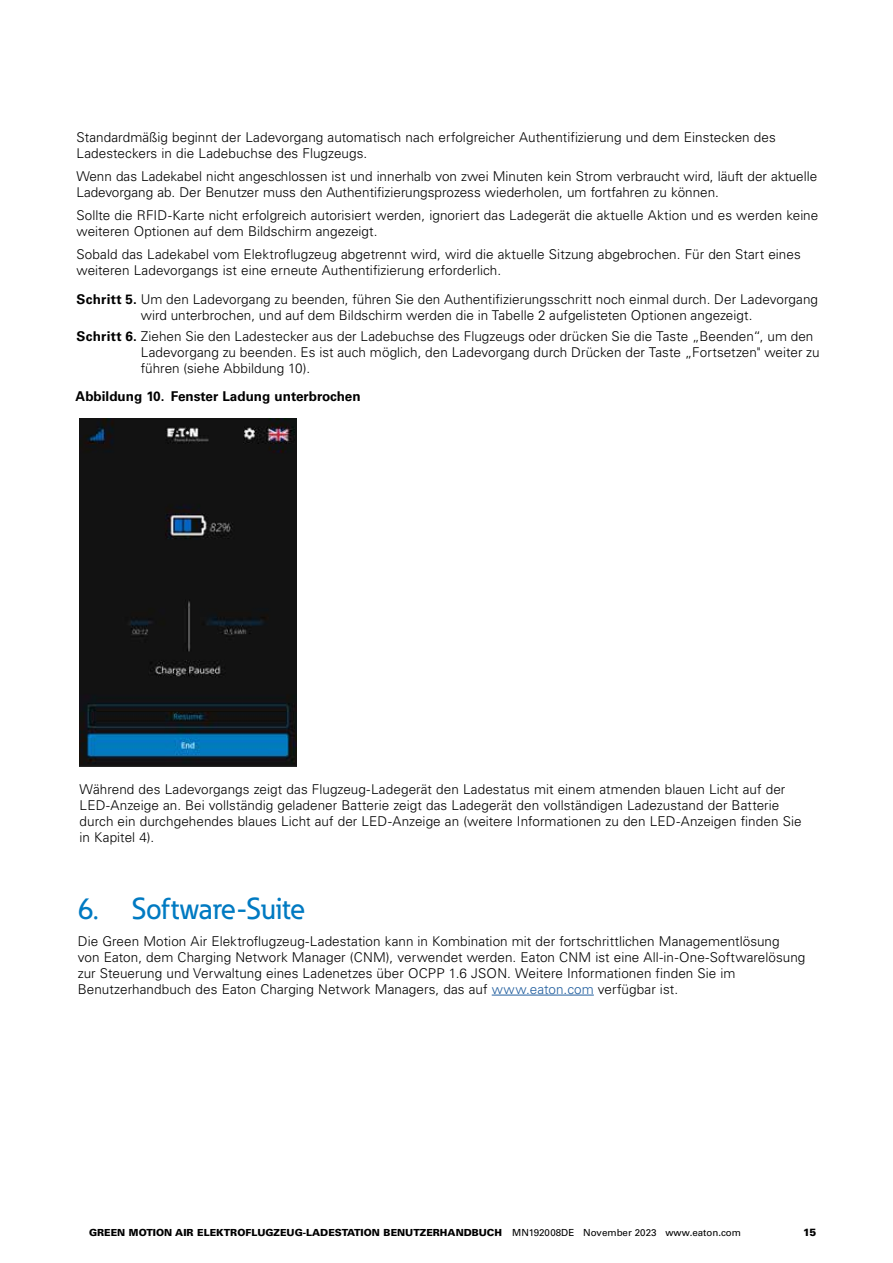
<style>
.page{position:relative;width:893px;height:1263px;background:#fff}
.page>*{position:absolute;margin:0;border:0;box-sizing:border-box;transform-origin:0 0}
.t1{font:500 30px "Eaton";letter-spacing:-.01em;color:#007ac2}
.t2{font:300 13.5px/15.8px "Univers LT Std";letter-spacing:.005em;color:#000}
.t3{font:700 13.5px "Univers LT Std";color:#000}
.t4{font:900 10.5px "Univers LT Std";color:#000}
.t5{font:900 9.75px "Univers LT Std";color:#000}
.s1{font-weight:700}
.s2{color:#215e9e}
.s3{font-weight:400}
</style>
<div class="page">
<hr style="left:492px;top:995px;width:102px;height:1px;background:#215e9e">
<img style="left:79px;top:419px;width:218px;height:347px">
<p class="t2" style="left:77px;top:129px;width:701px">Standardmäßig beginnt der Ladevorgang automatisch nach erfolgreicher Authentifizierung und dem Einstecken des<br>Ladesteckers in die Ladebuchse des Flugzeugs.</p>
<p class="t2" style="left:77px;top:168px;width:742px">Wenn das Ladekabel nicht angeschlossen ist und innerhalb von zwei Minuten kein Strom verbraucht wird, läuft der aktuelle<br>Ladevorgang ab. Der Benutzer muss den Authentifizierungsprozess wiederholen, um fortfahren zu können.</p>
<p class="t2" style="left:77px;top:207px;width:743px">Sollte die RFID-Karte nicht erfolgreich autorisiert werden, ignoriert das Ladegerät die aktuelle Aktion und es werden keine weiteren Optionen auf dem Bildschirm angezeigt.</p>
<p class="t2" style="left:77px;top:246px;width:726px">Sobald das Ladekabel vom Elektroflugzeug abgetrennt wird, wird die aktuelle Sitzung abgebrochen. Für den Start eines weiteren Ladevorgangs ist eine erneute Authentifizierung erforderlich.</p>
<p class="t2" style="left:77px;top:291px;width:743px;text-align:center"><span class="s1">Schritt 5.</span> Um den Ladevorgang zu beenden, führen Sie den Authentifizierungsschritt noch einmal durch. Der Ladevorgang wird unterbrochen, und auf dem Bildschirm werden die in Tabelle 2 aufgelisteten Optionen angezeigt.</p>
<p class="t2" style="left:141px;top:329px;width:680px;text-indent:-64px"><span class="s1">Schritt 6.</span> Ziehen Sie den Ladestecker aus der Ladebuchse des Flugzeugs oder drücken Sie die Taste „Beenden“, um den<br>Ladevorgang zu beenden. Es ist auch möglich, den Ladevorgang durch Drücken der Taste „Fortsetzen" weiter zu führen (siehe Abbildung 10).</p>
<p class="t3" style="left:76px;top:388px;width:287px">Abbildung 10. Fenster Ladung unterbrochen</p>
<p class="t2" style="left:80px;top:782px;width:723px">Während des Ladevorgangs zeigt das Flugzeug-Ladegerät den Ladestatus mit einem atmenden blauen Licht auf der LED-Anzeige an. Bei vollständig geladener Batterie zeigt das Ladegerät den vollständigen Ladezustand der Batterie durch ein durchgehendes blaues Licht auf der LED-Anzeige an (weitere Informationen zu den LED-Anzeigen finden Sie in Kapitel 4).</p>
<h1 class="t1" style="left:78px;top:890px;width:229px">6. Software-Suite</h1>
<p class="t2" style="left:78px;top:934px;width:729px">Die Green Motion Air Elektroflugzeug-Ladestation kann in Kombination mit der fortschrittlichen Managementlösung<br>von Eaton, dem Charging Network Manager (CNM), verwendet werden. Eaton CNM ist eine All-in-One-Softwarelösung zur Steuerung und Verwaltung eines Ladenetzes über OCPP 1.6 JSON. Weitere Informationen finden Sie im Benutzerhandbuch des Eaton Charging Network Managers, das auf <span class="s2">www.eaton.com</span> verfügbar ist.</p>
<p class="t5" style="left:89px;top:1227px;width:653px">GREEN MOTION AIR ELEKTROFLUGZEUG-LADESTATION BENUTZERHANDBUCH <span class="s3">MN192008DE November 2023 www.eaton.com</span></p>
<p class="t4" style="left:803px;top:1225px;width:15px">15</p>
</div>
